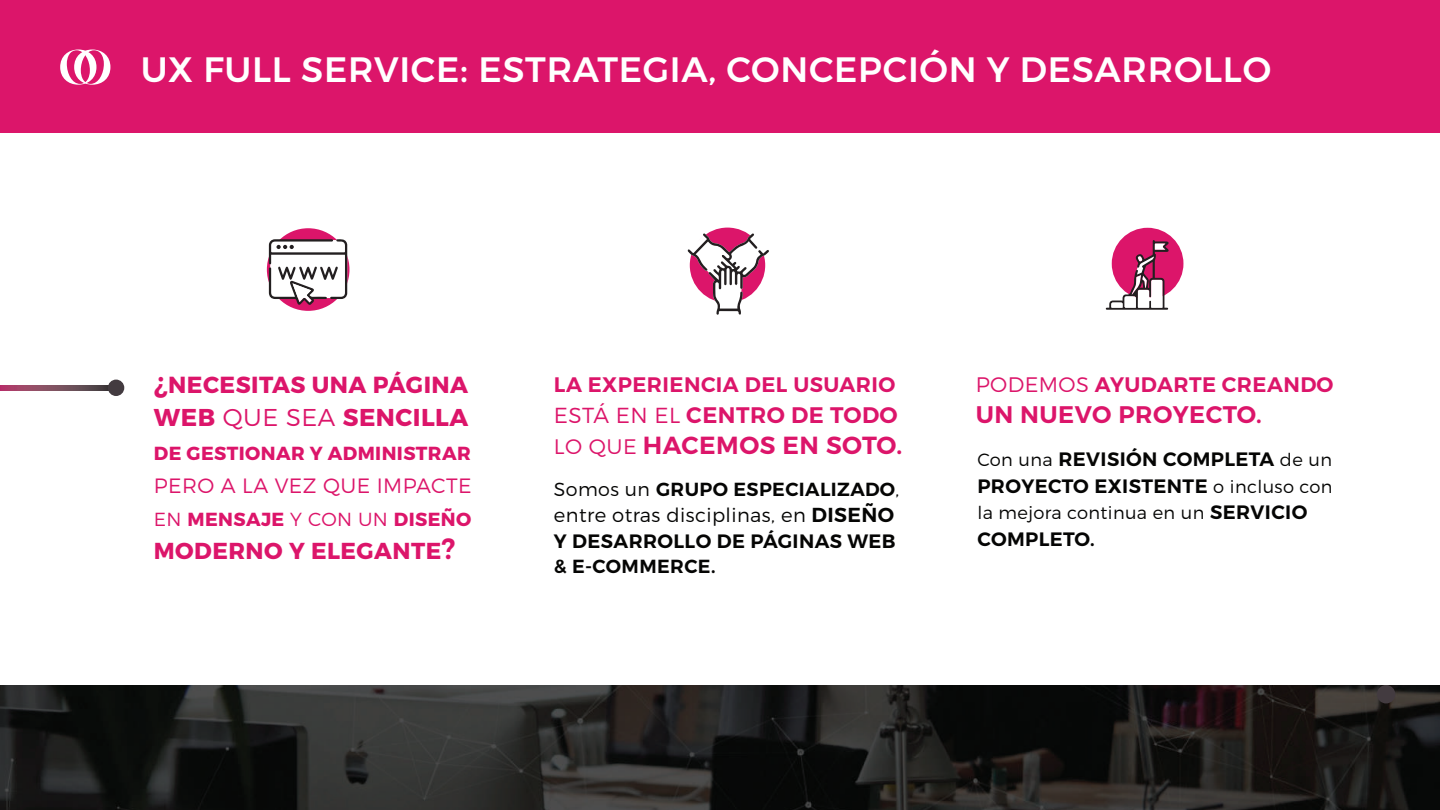
<style>
.page{position:relative;width:1440px;height:810px;background:#fff}
.page>*{position:absolute;margin:0;border:0;box-sizing:border-box;transform-origin:0 0}
.t1{font:500 35.25px "Montserrat";letter-spacing:.02em;color:#fff}
.t2{font:600 24.75px "Montserrat";letter-spacing:.02em;color:#dc156a}
.t3{font:700 24.38px "Montserrat";letter-spacing:.02em;color:#dc156a}
.t4{font:600 24px "Montserrat";letter-spacing:.02em;color:#dc156a}
.t5{font:700 23.25px "Montserrat";letter-spacing:.02em;color:#dc156a}
.t6{font:700 23.1px "Montserrat";letter-spacing:.02em;color:#dc156a}
.t7{font:600 22.5px "Montserrat";letter-spacing:.02em;color:#dc156a}
.t8{font:600 21px "Montserrat";letter-spacing:.02em;color:#dc156a}
.t9{font:300 20.7px "Montserrat";letter-spacing:.02em;color:#dc156a}
.t10{font:300 19.5px "Montserrat";letter-spacing:.02em;color:#050504}
.t11{font:600 19.42px/26.5px "Montserrat";letter-spacing:.02em;color:#050504}
.t12{font:600 19.35px "Montserrat";letter-spacing:.02em;color:#050504}
.t13{font:600 18.98px "Montserrat";letter-spacing:.02em;color:#050504}
.t14{font:700 18.9px "Montserrat";letter-spacing:.02em;color:#dc156a}
.t15{font:300 17.77px "Montserrat";letter-spacing:.02em;color:#050504}
.s1{font-weight:600;font-size:29.62px}
.s2{font-weight:300}
.s3{font-weight:300;font-size:21.75px}
.s4{font-weight:300;font-size:21px}
.s5{font-weight:600;font-size:20.25px}
.s6{font-weight:300;font-size:17.77px}
.s7{font-weight:600;font-size:19.42px}
</style>
<div class="page">
<img style="left:0;top:686px;width:1440px;height:124px">
<div style="left:0;top:0;width:1440px;height:132px;background:#dc156a"></div>
<svg style="left:60px;top:50px;width:50px;height:35px"></svg>
<div style="left:1112px;top:228px;width:71px;height:71px;background:#dc156a;border-radius:50%"></div>
<svg style="left:1106px;top:240px;width:63px;height:70px"></svg>
<div style="left:690px;top:228px;width:75px;height:75px;background:#dc156a;border-radius:50%"></div>
<svg style="left:688px;top:233px;width:81px;height:82px"></svg>
<div style="left:267px;top:228px;width:82px;height:83px;background:#dc156a;border-radius:50%"></div>
<svg style="left:269px;top:239px;width:78px;height:66px"></svg>
<svg style="left:0;top:386px;width:108px;height:5px"></svg>
<div style="left:108px;top:380px;width:16px;height:16px;background:#433b40;border-radius:50%"></div>
<div style="left:1377px;top:685px;width:18px;height:18px;background:#433b40;border-radius:50%"></div>
<h1 class="t1" style="left:141px;top:47px;width:1132px">UX FULL SERVICE: ESTRATEGIA, CONCEPCIÓN Y DESARROLLO</h1>
<p class="t5" style="left:154px;top:370px;width:316px"><span class="s1">¿</span>NECESITAS UNA PÁGINA</p>
<p class="t3" style="left:154px;top:403px;width:316px">WEB <span class="s2">QUE SEA</span> SENCILLA</p>
<p class="t14" style="left:154px;top:441px;width:318px">DE GESTIONAR Y ADMINISTRAR</p>
<p class="t9" style="left:154px;top:473px;width:319px">PERO A LA VEZ QUE IMPACTE</p>
<p class="t14" style="left:154px;top:508px;width:319px"><span class="s2">EN</span> MENSAJE <span class="s2">Y CON UN</span> DISEÑO</p>
<p class="t6" style="left:154px;top:537px;width:303px">MODERNO Y ELEGANTE<span class="s1">?</span></p>
<p class="t8" style="left:554px;top:372px;width:343px">LA EXPERIENCIA DEL USUARIO</p>
<p class="t7" style="left:554px;top:402px;width:345px"><span class="s3">ESTÁ EN EL</span> CENTRO DE TODO</p>
<p class="t2" style="left:554px;top:430px;width:350px"><span class="s4">LO QUE</span> HACEMOS EN SOTO.</p>
<p class="t13" style="left:554px;top:477px;width:347px"><span class="s2">Somos un</span> GRUPO ESPECIALIZADO<span class="s2">,</span></p>
<p class="t10" style="left:554px;top:503px;width:342px">entre otras disciplinas, en <span class="s5">DISEÑO</span></p>
<p class="t12" style="left:554px;top:529px;width:343px">Y DESARROLLO DE PÁGINAS WEB</p>
<p class="t13" style="left:554px;top:555px;width:163px">&amp; E-COMMERCE.</p>
<p class="t8" style="left:976px;top:372px;width:359px"><span class="s2">PODEMOS</span> AYUDARTE CREANDO</p>
<p class="t4" style="left:976px;top:400px;width:287px">UN NUEVO PROYECTO.</p>
<p class="t11" style="left:977px;top:446px;width:357px"><span class="s6">Con una</span> REVISIÓN COMPLETA <span class="s6">de un<br></span>PROYECTO EXISTENTE <span class="s6">o incluso con</span></p>
<p class="t15" style="left:977px;top:502px;width:331px">la mejora continua en un <span class="s7">SERVICIO</span></p>
<p class="t11" style="left:977px;top:526px;width:119px">COMPLETO.</p>
</div>
